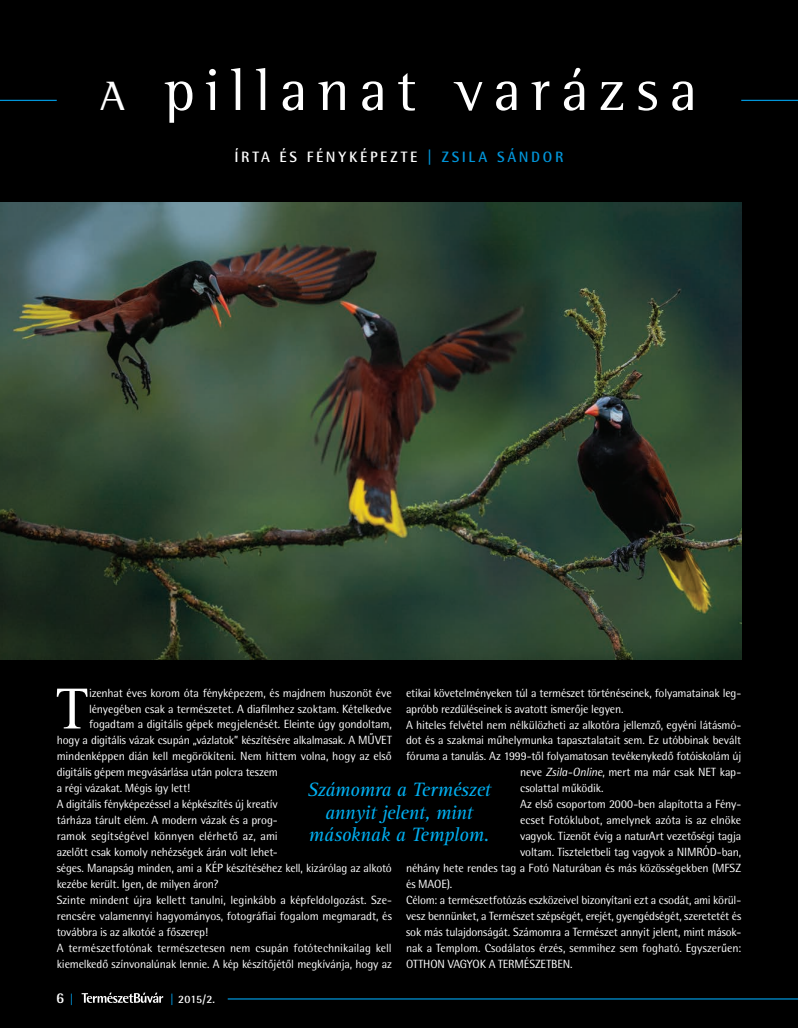
<style>
.page{position:relative;width:798px;height:1028px;background:#fff}
.page>*{position:absolute;margin:0;border:0;box-sizing:border-box;transform-origin:0 0}
.t1{font:60px "Rotis Semi Serif Pro";letter-spacing:.165em;color:#fff}
.t2{font:59.75px "Rotis Serif Pro";color:#fff}
.t3{font:italic 20px/22.5px "Rotis Serif Pro";letter-spacing:-.025em;color:#00aeef;text-align:center}
.t4{font:700 15px "Rotis Semi Sans Pro";letter-spacing:.185em;color:#fff}
.t5{font:11.88px "Rotis Semi Sans Pro";letter-spacing:-.015em;color:#fff}
.t6{font:700 11.25px "Rotis Semi Sans Pro";color:#fff}
.s1{font-size:42px}
.s2{color:#0095d9}
.s3{font-style:italic}
.s4{font-size:11.25px;color:#0095d9}
</style>
<div class="page">
<div style="left:0;top:0;width:797px;height:1028px;background:#000"></div>
<svg style="left:82px;top:992px;width:81px;height:10px"></svg>
<hr style="left:228px;top:998px;width:569px;height:1px;background:#0095d9">
<hr style="left:0;top:100px;width:57px;height:1px;background:#0095d9">
<hr style="left:741px;top:100px;width:56px;height:1px;background:#0095d9">
<img style="left:0;top:202px;width:741px;height:457px">
<h1 class="t1" style="left:100px;top:53px;width:598px"><span class="s1">a</span> pillanat varázsa</h1>
<p class="t4" style="left:234px;top:148px;width:330px">ÍRTA ÉS FÉNYKÉPE ZTE <span class="s2">| ZSILA SÁND OR</span></p>
<h2 class="t2" style="left:57px;top:673px;width:33px">T</h2>
<p class="t5" style="left:89px;top:685px;width:304px">izenhat éves korom óta fényképezem, és majdnem huszonöt éve</p>
<p class="t5" style="left:406px;top:685px;width:336px">etikai követelményeken túl a természet történéseinek, folyamatainak leg-</p>
<p class="t5" style="left:406px;top:701px;width:219px">apróbb rezdüléseinek is avatott ismerője legyen.</p>
<p class="t5" style="left:406px;top:717px;width:336px">A hiteles felvétel nem nélkülözheti az alkotóra jellemző, egyéni látásmó-</p>
<p class="t5" style="left:406px;top:733px;width:336px">dot és a szakmai műhelymunka tapasztalatait sem. Ez utóbbinak bevált</p>
<p class="t5" style="left:406px;top:749px;width:336px">fóruma a tanulás. Az 1999-től folyamatosan tevékenykedő fotóiskolám új</p>
<p class="t5" style="left:520px;top:765px;width:222px">neve <span class="s3">Zsila-Online</span>, mert ma már csak NET kap-</p>
<p class="t5" style="left:520px;top:781px;width:85px">csolattal működik.</p>
<p class="t5" style="left:520px;top:797px;width:222px">Az első csoportom 2000-ben alapította a Fény-</p>
<p class="t5" style="left:520px;top:813px;width:222px">ecset Fotóklubot, amelynek azóta is az elnöke</p>
<p class="t5" style="left:520px;top:829px;width:222px">vagyok. Tizenöt évig a naturArt vezetőségi tagja</p>
<p class="t5" style="left:520px;top:845px;width:222px">voltam. Tiszteletbeli tag vagyok a NIMRÓD-ban,</p>
<p class="t5" style="left:406px;top:861px;width:336px">néhány hete rendes tag a Fotó Naturában és más közösségekben (MFSZ</p>
<p class="t5" style="left:406px;top:877px;width:48px">és MAOE).</p>
<p class="t5" style="left:406px;top:893px;width:336px">Célom: a természetfotózás eszközeivel bizonyítani ezt a csodát, ami körül-</p>
<p class="t5" style="left:406px;top:909px;width:336px">vesz bennünket, a Természet szépségét, erejét, gyengédségét, szeretetét és</p>
<p class="t5" style="left:406px;top:925px;width:336px">sok más tulajdonságát. Számomra a Természet annyit jelent, mint mások-</p>
<p class="t5" style="left:406px;top:940px;width:336px">nak a Templom. Csodálatos érzés, semmihez sem fogható. Egyszerűen:</p>
<p class="t5" style="left:406px;top:956px;width:168px">OTTHON VAGYOK A TERMÉSZETBEN.</p>
<p class="t5" style="left:89px;top:701px;width:304px">lényegében csak a természetet. A diafilmhez szoktam. Kételkedve</p>
<p class="t5" style="left:89px;top:717px;width:304px">fogadtam a digitális gépek megjelenését. Eleinte úgy gondoltam,</p>
<p class="t5" style="left:57px;top:733px;width:336px">hogy a digitális vázak csupán „vázlatok” készítésére alkalmasak. A MŰVET</p>
<p class="t5" style="left:57px;top:749px;width:336px">mindenképpen dián kell megörökíteni. Nem hittem volna, hogy az első</p>
<p class="t5" style="left:57px;top:765px;width:222px">digitális gépem megvásárlása után polcra teszem</p>
<p class="t5" style="left:57px;top:781px;width:135px">a régi vázakat. Mégis így lett!</p>
<p class="t5" style="left:57px;top:797px;width:222px">A digitális fényképezéssel a képkészítés új kreatív</p>
<p class="t5" style="left:57px;top:813px;width:222px">tárháza tárult elém. A modern vázak és a prog-</p>
<p class="t5" style="left:57px;top:829px;width:222px">ramok segítségével könnyen elérhető az, ami</p>
<p class="t5" style="left:57px;top:845px;width:222px">azelőtt csak komoly nehézségek árán volt lehet-</p>
<p class="t5" style="left:57px;top:861px;width:336px">séges. Manapság minden, ami a KÉP készítéséhez kell, kizárólag az alkotó</p>
<p class="t5" style="left:57px;top:877px;width:163px">kezébe került. Igen, de milyen áron?</p>
<p class="t5" style="left:57px;top:893px;width:336px">Szinte mindent újra kellett tanulni, leginkább a képfeldolgozást. Sze-</p>
<p class="t5" style="left:57px;top:909px;width:336px">rencsére valamennyi hagyományos, fotográfiai fogalom megmaradt, és</p>
<p class="t5" style="left:57px;top:924px;width:153px">továbbra is az alkotóé a főszerep!</p>
<p class="t5" style="left:57px;top:940px;width:336px">A természetfotónak természetesen nem csupán fotótechnikailag kell</p>
<p class="t5" style="left:57px;top:956px;width:336px">kiemelkedő színvonalúnak lennie. A kép készítőjétől megkívánja, hogy az</p>
<h3 class="t3" style="left:307px;top:778px;width:185px">Számomra a Természet annyit jelent, mint másoknak a Templom.</h3>
<p class="t4" style="left:56px;top:988px;width:19px">6 <span class="s4">|</span></p>
<p class="t6" style="left:170px;top:992px;width:47px"><span class="s2">|</span> 2015/2.</p>
</div>
